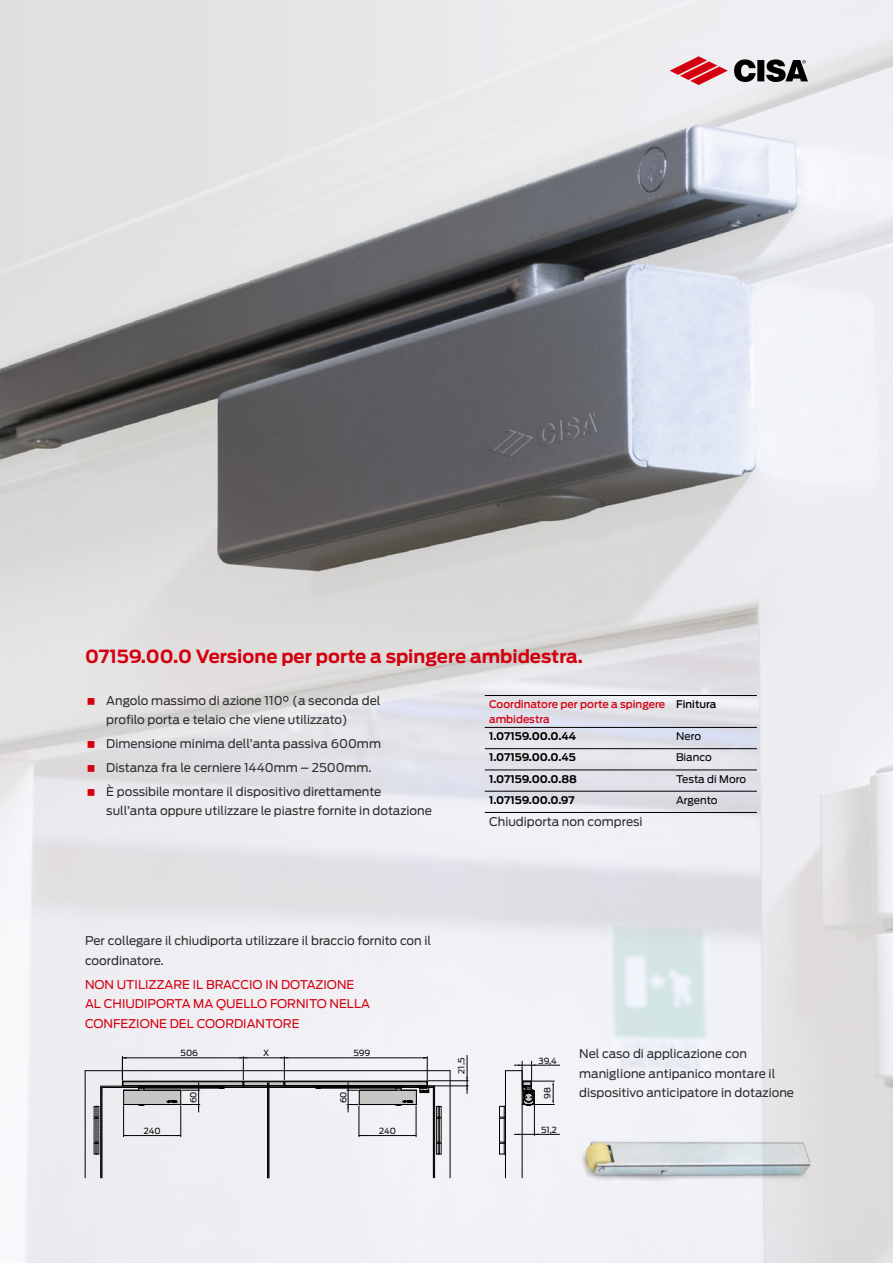
<style>
.page{position:relative;width:893px;height:1263px;background:#fff}
.page>*{position:absolute;margin:0;border:0;box-sizing:border-box;transform-origin:0 0}
.t1{font:700 18px "Antenna";color:#d4000f}
.t2{font:12px/19.5px "Antenna";color:#2e2e2d}
.t3{font:12px/19.5px "Antenna";color:#d4000f}
.t4{font:700 10.5px "Antenna";color:#000}
.t5{font:500 10.5px/15px "Antenna";color:#d4000f}
.t6{font:10.5px "Antenna";color:#000}
.t7{font:500 10.5px "Antenna";color:#000}
.t8{font:8.4px "Antenna";color:#000}
</style>
<div class="page">
<img style="left:0;top:0;width:893px;height:1263px">
<img style="left:579px;top:1134px;width:240px;height:53px">
<hr style="left:522px;top:1071px;width:1px;height:107px;background:#000">
<hr style="left:505px;top:1071px;width:1px;height:107px;background:#000">
<hr style="left:85px;top:1070px;width:365px;height:1px;background:#000">
<hr style="left:450px;top:1071px;width:1px;height:107px;background:#000">
<hr style="left:85px;top:1071px;width:1px;height:107px;background:#000">
<hr style="left:428px;top:1080px;width:40px;height:1px;background:#000">
<hr style="left:428px;top:1085px;width:40px;height:1px;background:#000">
<svg style="left:466px;top:1055px;width:2px;height:38px"></svg>
<svg style="left:499px;top:1061px;width:55px;height:94px"></svg>
<hr style="left:514px;top:1134px;width:46px;height:1px;background:#000">
<hr style="left:514px;top:1065px;width:46px;height:1px;background:#000">
<svg style="left:94px;top:1057px;width:348px;height:121px"></svg>
<hr style="left:123px;top:1106px;width:1px;height:31px;background:#000">
<hr style="left:180px;top:1106px;width:1px;height:31px;background:#000">
<hr style="left:124px;top:1135px;width:57px;height:1px;background:#000">
<svg style="left:734px;top:59px;width:74px;height:23px;background:#606061"></svg>
<svg style="left:670px;top:56px;width:58px;height:29px;background:#e28790"></svg>
<hr style="left:485px;top:695px;width:187px;height:1px;background:#000">
<hr style="left:672px;top:695px;width:85px;height:1px;background:#000">
<hr style="left:485px;top:727px;width:187px;height:1px;background:#000">
<hr style="left:672px;top:727px;width:85px;height:1px;background:#000">
<hr style="left:485px;top:748px;width:187px;height:1px;background:#000">
<hr style="left:672px;top:748px;width:85px;height:1px;background:#000">
<hr style="left:485px;top:770px;width:187px;height:1px;background:#000">
<hr style="left:672px;top:770px;width:85px;height:1px;background:#000">
<hr style="left:485px;top:791px;width:187px;height:1px;background:#000">
<hr style="left:672px;top:791px;width:85px;height:1px;background:#000">
<hr style="left:485px;top:812px;width:187px;height:1px;background:#000">
<hr style="left:672px;top:812px;width:85px;height:1px;background:#000">
<svg style="left:88px;top:698px;width:6px;height:7px"></svg>
<svg style="left:88px;top:741px;width:6px;height:7px"></svg>
<svg style="left:88px;top:765px;width:6px;height:7px"></svg>
<svg style="left:88px;top:788px;width:6px;height:7px"></svg>
<h1 class="t1" style="left:85px;top:646px;width:500px">07159.00.0 Versione per porte a spingere ambidestra.</h1>
<p class="t2" style="left:106px;top:691px;width:276px">Angolo massimo di azione 110° (a seconda del profilo porta e telaio che viene utilizzato)</p>
<p class="t2" style="left:106px;top:732px;width:277px;line-height:23.7px">Dimensione minima dell’anta passiva 600mm<br>Distanza fra le cerniere 1440mm – 2500mm.<br>È possibile montare il dispositivo direttamente</p>
<p class="t2" style="left:106px;top:801px;width:327px">sull’anta oppure utilizzare le piastre fornite in dotazione</p>
<p class="t5" style="left:489px;top:697px;width:178px">Coordinatore per porte a spingere ambidestra</p>
<p class="t7" style="left:676px;top:698px;width:42px">Finitura</p>
<p class="t4" style="left:489px;top:730px;width:89px">1.07159.00.0.44</p>
<p class="t6" style="left:676px;top:730px;width:27px">Nero</p>
<p class="t4" style="left:489px;top:751px;width:88px">1.07159.00.0.45</p>
<p class="t6" style="left:676px;top:751px;width:37px">Bianco</p>
<p class="t4" style="left:489px;top:772px;width:89px">1.07159.00.0.88</p>
<p class="t6" style="left:676px;top:772px;width:72px">Testa di Moro</p>
<p class="t4" style="left:489px;top:794px;width:87px">1.07159.00.0.97</p>
<p class="t6" style="left:676px;top:794px;width:43px">Argento</p>
<p class="t2" style="left:489px;top:812px;width:155px">Chiudiporta non compresi</p>
<p class="t2" style="left:85px;top:931px;width:348px">Per collegare il chiudiporta utilizzare il braccio fornito con il coordinatore.</p>
<p class="t3" style="left:85px;top:974px;width:287px">NON UTILIZZARE IL BRACCIO IN DOTAZIONE<br>AL CHIUDIPORTA MA QUELLO FORNITO NELLA<br>CONFEZIONE DEL COORDIANTORE</p>
<p class="t8" style="left:181px;top:1047px;width:19px">506</p>
<p class="t8" style="left:263px;top:1047px;width:8px">X</p>
<p class="t8" style="left:353px;top:1047px;width:19px">599</p>
<p class="t8" style="left:188px;top:1103px;width:14px;rotate:-90deg">60</p>
<p class="t8" style="left:338px;top:1103px;width:14px;rotate:-90deg">60</p>
<p class="t8" style="left:456px;top:1074px;width:17px;rotate:-90deg">21,5</p>
<p class="t8" style="left:539px;top:1055px;width:20px">39,4</p>
<p class="t8" style="left:542px;top:1099px;width:13px;rotate:-90deg">98</p>
<p class="t2" style="left:579px;top:1044px;width:216px">Nel caso di applicazione con maniglione antipanico montare il dispositivo anticipatore in dotazione</p>
<p class="t8" style="left:144px;top:1126px;width:18px">240</p>
<p class="t8" style="left:379px;top:1126px;width:18px">240</p>
<p class="t8" style="left:541px;top:1124px;width:17px">51,2</p>
</div>
